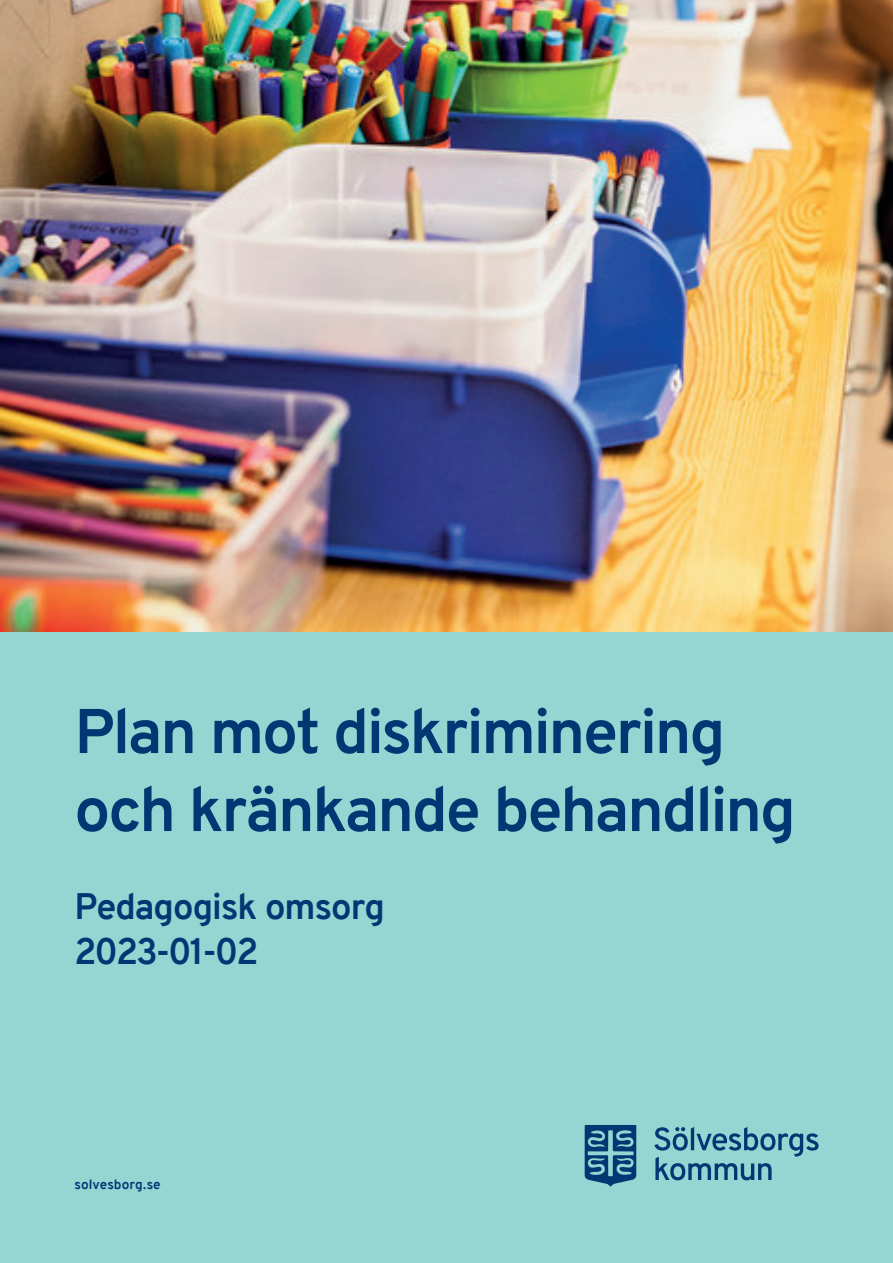
<style>
.page{position:relative;width:893px;height:1263px;background:#fff}
.page>*{position:absolute;margin:0;border:0;box-sizing:border-box;transform-origin:0 0}
.t1{font:700 63px/78px "Overpass";letter-spacing:-.03em;color:#013874}
.t2{font:700 36px/45px "Overpass";letter-spacing:-.025em;color:#013874}
.t3{font:700 13.5px "Overpass";letter-spacing:.005em;color:#013874}
</style>
<div class="page">
<div style="left:0;top:631px;width:893px;height:632px;background:#96d5d2"></div>
<img style="left:0;top:0;width:893px;height:631px">
<svg style="left:654px;top:1127px;width:165px;height:53px"></svg>
<svg style="left:585px;top:1125px;width:52px;height:61px"></svg>
<p class="t1" style="left:74px;top:692px;width:723px">Plan mot diskriminering och kränkande behandling</p>
<p class="t2" style="left:74px;top:884px;width:312px">Pedagogisk omsorg<br>2023-01-02</p>
<p class="t3" style="left:74px;top:1174px;width:88px">solvesborg.se</p>
</div>
